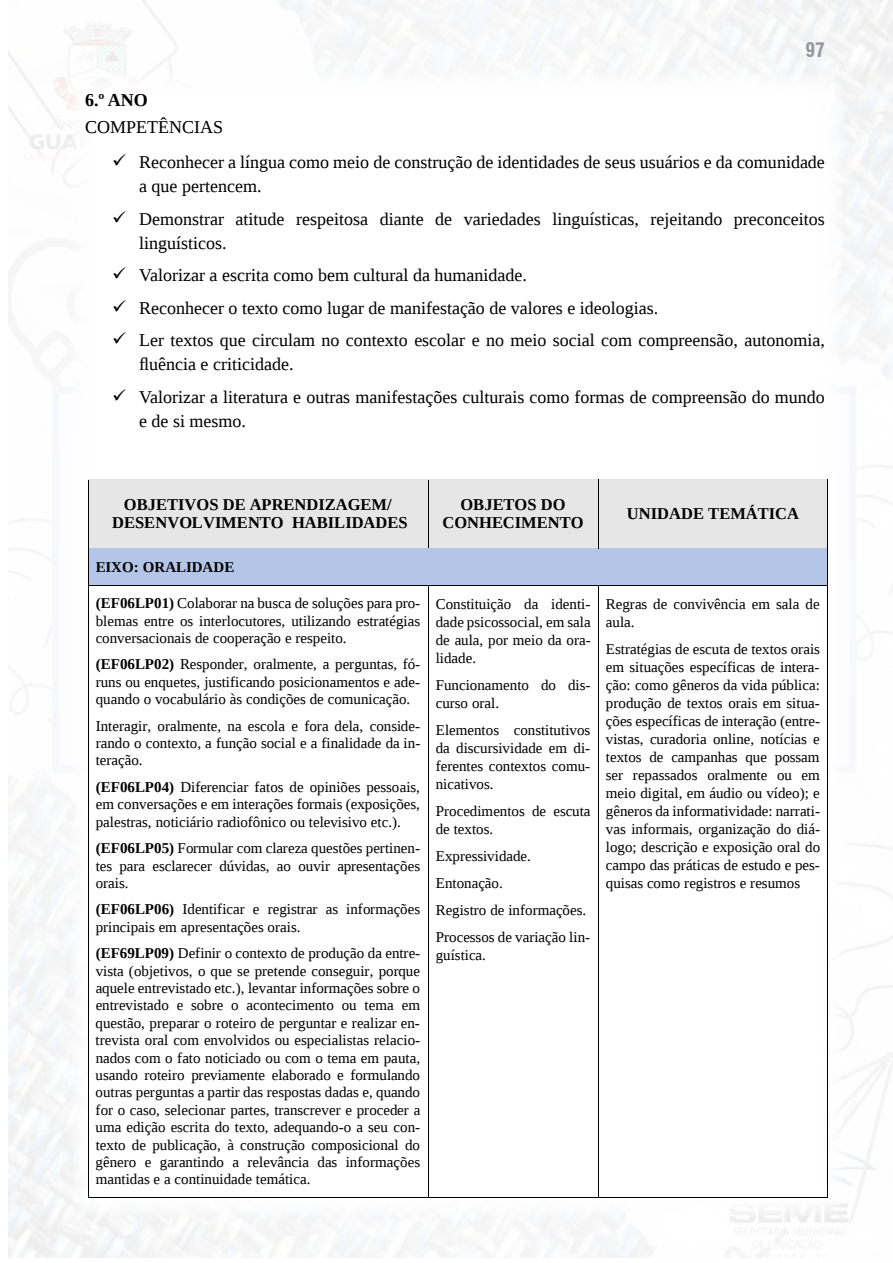
<style>
.page{position:relative;width:893px;height:1263px;background:#fff}
.page>*{position:absolute;margin:0;border:0;box-sizing:border-box;transform-origin:0 0}
.t1{font:700 condensed 19.5px "Swiss 721 BT";color:#939598}
.t2{font:18px/24px "Liberation Serif";color:#000}
.t3{font:700 18px "Liberation Serif";color:#000}
.t4{font:700 16.5px/18px "Liberation Serif";letter-spacing:.005em;color:#000;text-align:center}
.t5{font:15px/17.4px "Liberation Serif";color:#000;text-align:justify}
.t6{font:700 15px "Liberation Serif";color:#000}
.s1{font-weight:700}
</style>
<div class="page">
<div style="left:89px;top:480px;width:339px;height:68px;background:#e7e6e6"></div>
<div style="left:429px;top:480px;width:169px;height:68px;background:#e7e6e6"></div>
<div style="left:599px;top:480px;width:228px;height:68px;background:#e7e6e6"></div>
<hr style="left:89px;top:479px;width:339px;height:1px;background:#000">
<hr style="left:429px;top:479px;width:169px;height:1px;background:#000">
<hr style="left:599px;top:479px;width:228px;height:1px;background:#000">
<hr style="left:88px;top:480px;width:1px;height:68px;background:#000">
<hr style="left:428px;top:480px;width:1px;height:68px;background:#000">
<hr style="left:598px;top:480px;width:1px;height:68px;background:#000">
<hr style="left:827px;top:480px;width:1px;height:68px;background:#000">
<div style="left:96px;top:549px;width:724px;height:36px;background:#b4c6e7"></div>
<hr style="left:89px;top:548px;width:339px;height:1px;background:#b4c6e7">
<hr style="left:429px;top:548px;width:169px;height:1px;background:#b4c6e7">
<hr style="left:599px;top:548px;width:228px;height:1px;background:#b4c6e7">
<hr style="left:88px;top:549px;width:1px;height:36px;background:#000">
<hr style="left:827px;top:549px;width:1px;height:36px;background:#000">
<hr style="left:89px;top:585px;width:339px;height:1px;background:#000">
<hr style="left:429px;top:585px;width:169px;height:1px;background:#000">
<hr style="left:599px;top:585px;width:228px;height:1px;background:#000">
<hr style="left:88px;top:586px;width:1px;height:611px;background:#000">
<hr style="left:89px;top:1197px;width:339px;height:1px;background:#000">
<hr style="left:428px;top:586px;width:1px;height:611px;background:#000">
<hr style="left:429px;top:1197px;width:169px;height:1px;background:#000">
<hr style="left:598px;top:586px;width:1px;height:611px;background:#000">
<hr style="left:599px;top:1197px;width:228px;height:1px;background:#000">
<hr style="left:827px;top:586px;width:1px;height:611px;background:#000">
<h1 class="t1" style="left:805px;top:39px;width:21px">97</h1>
<p class="t3" style="left:85px;top:88px;width:64px">6.º ANO</p>
<p class="t2" style="left:85px;top:115px;width:140px">COMPETÊNCIAS</p>
<p class="t2" style="left:139px;top:150px;width:687px;text-indent:-27px">✓ Reconhecer a língua como meio de construção de identidades de seus usuários e da comunidade a que pertencem.</p>
<p class="t2" style="left:139px;top:207px;width:687px;text-indent:-27px">✓ Demonstrar atitude respeitosa diante de variedades linguísticas, rejeitando preconceitos linguísticos.</p>
<p class="t2" style="left:112px;top:263px;width:416px">✓ Valorizar a escrita como bem cultural da humanidade.</p>
<p class="t2" style="left:112px;top:296px;width:548px">✓ Reconhecer o texto como lugar de manifestação de valores e ideologias.</p>
<p class="t2" style="left:139px;top:328px;width:687px;text-indent:-27px">✓ Ler textos que circulam no contexto escolar e no meio social com compreensão, autonomia, fluência e criticidade.</p>
<p class="t2" style="left:139px;top:385px;width:687px;text-indent:-27px">✓ Valorizar a literatura e outras manifestações culturais como formas de compreensão do mundo e de si mesmo.</p>
<p class="t4" style="left:112px;top:496px;width:297px">OBJETIVOS DE APRENDIZAGEM/<br>DESENVOLVIMENTO HABILIDADES</p>
<p class="t4" style="left:442px;top:496px;width:143px">OBJETOS DO<br>CONHECIMENTO</p>
<p class="t4" style="left:627px;top:505px;width:174px">UNIDADE TEMÁTICA</p>
<p class="t6" style="left:96px;top:557px;width:140px">EIXO: ORALIDADE</p>
<p class="t5" style="left:96px;top:594px;width:326px"><span class="s1">(EF06LP01)</span> Colaborar na busca de soluções para pro&shy;blemas entre os interlocutores, utilizando estratégias conversacionais de cooperação e respeito.</p>
<p class="t5" style="left:96px;top:656px;width:326px"><span class="s1">(EF06LP02)</span> Responder, oralmente, a perguntas, fó&shy;runs ou enquetes, justificando posicionamentos e ade&shy;quando o vocabulário às condições de comunicação.</p>
<p class="t5" style="left:96px;top:717px;width:326px">Interagir, oralmente, na escola e fora dela, conside&shy;rando o contexto, a função social e a finalidade da in&shy;teração.</p>
<p class="t5" style="left:96px;top:778px;width:326px"><span class="s1">(EF06LP04)</span> Diferenciar fatos de opiniões pessoais, em conversações e em interações formais (exposições, palestras, noticiário radiofônico ou televisivo etc.).</p>
<p class="t5" style="left:96px;top:839px;width:326px"><span class="s1">(EF06LP05)</span> Formular com clareza questões pertinen&shy;tes para esclarecer dúvidas, ao ouvir apresentações orais.</p>
<p class="t5" style="left:96px;top:900px;width:326px"><span class="s1">(EF06LP06)</span> Identificar e registrar as informações principais em apresentações orais.</p>
<p class="t5" style="left:96px;top:944px;width:326px"><span class="s1">(EF69LP09)</span> Definir o contexto de produção da entre&shy;vista (objetivos, o que se pretende conseguir, porque aquele entrevistado etc.), levantar informações sobre o entrevistado e sobre o acontecimento ou tema em questão, preparar o roteiro de perguntar e realizar en&shy;trevista oral com envolvidos ou especialistas relacio&shy;nados com o fato noticiado ou com o tema em pauta, usando roteiro previamente elaborado e formulando outras perguntas a partir das respostas dadas e, quando for o caso, selecionar partes, transcrever e proceder a uma edição escrita do texto, adequando-o a seu con&shy;texto de publicação, à construção composicional do gênero e garantindo a relevância das informações mantidas e a continuidade temática.</p>
<p class="t5" style="left:606px;top:595px;width:215px;line-height:18px">Regras de convivência em sala de aula.</p>
<p class="t5" style="left:606px;top:640px;width:216px;line-height:18px">Estratégias de escuta de textos orais em situações específicas de intera&shy;ção: como gêneros da vida pública: produção de textos orais em situa&shy;ções específicas de interação (entre&shy;vistas, curadoria online, notícias e textos de campanhas que possam ser repassados oralmente ou em meio digital, em áudio ou vídeo); e gêneros da informatividade: narrati&shy;vas informais, organização do diá&shy;logo; descrição e exposição oral do campo das práticas de estudo e pes&shy;quisas como registros e resumos</p>
<p class="t5" style="left:436px;top:595px;width:157px;line-height:18px">Constituição da identi&shy;dade psicossocial, em sala de aula, por meio da ora&shy;lidade.</p>
<p class="t5" style="left:436px;top:676px;width:156px;line-height:18px">Funcionamento do dis&shy;curso oral.</p>
<p class="t5" style="left:436px;top:721px;width:156px;line-height:18px">Elementos constitutivos da discursividade em di&shy;ferentes contextos comu&shy;nicativos.</p>
<p class="t5" style="left:436px;top:802px;width:156px;line-height:18px">Procedimentos de escuta de textos.</p>
<p class="t5" style="left:436px;top:842px;width:156px;line-height:27px;text-align:left">Expressividade.<br>Entonação.<br>Registro de informações.<br>Processos de variação lin-</p>
<p class="t5" style="left:436px;top:946px;width:52px">guística.</p>
</div>
